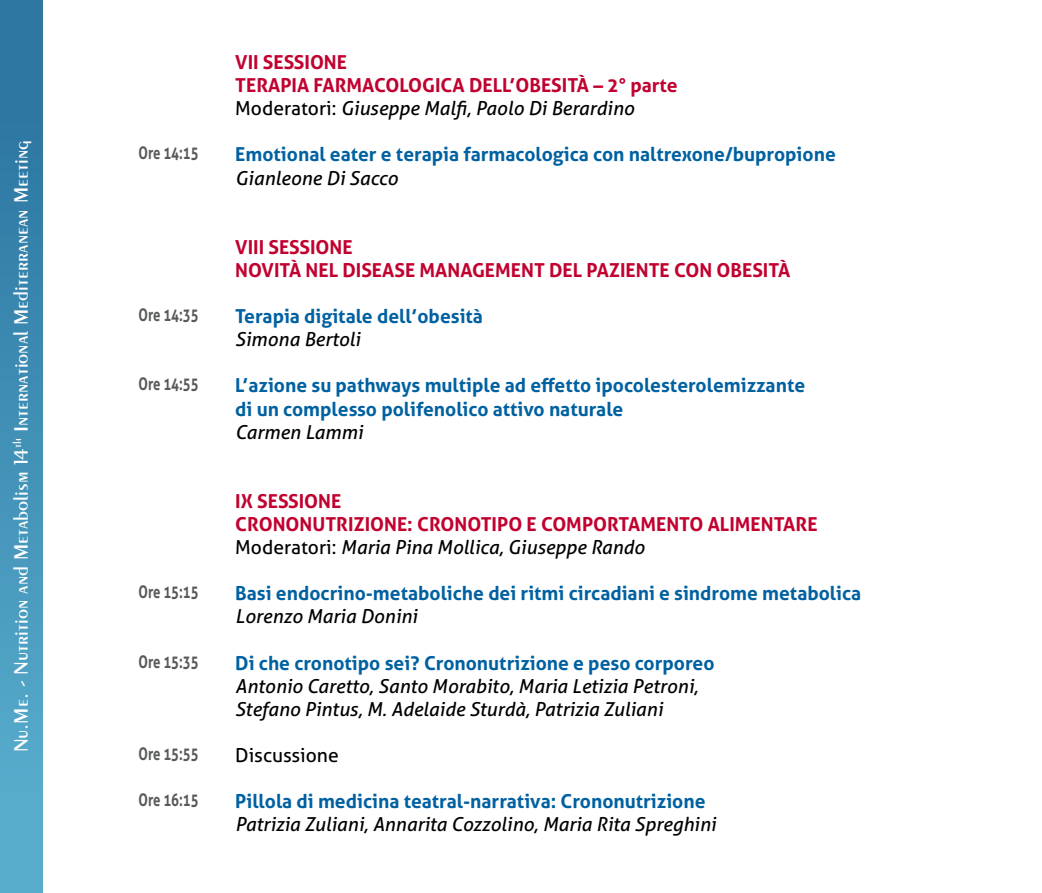
<style>
.page{position:relative;width:1042px;height:893px;background:#fff}
.page>*{position:absolute;margin:0;border:0;box-sizing:border-box;transform-origin:0 0}
.t1{font:600 20.47px "Exotic 350 BT";color:#fff}
.t2{font:700 19.25px/23.1px "Aller";color:#0061a1}
.t3{font:700 19.25px/23.1px "Aller";color:#c10230}
.t4{font:italic 19.25px/23.1px "Aller";color:#000}
.t5{font:19.25px "Aller";color:#000}
.t6{font:700 17.5px "Aller";color:#58595b;scale:.75 1}
.s1{font-weight:400;color:#000}
.s2{font-weight:400;font-style:italic;color:#000}
</style>
<div class="page">
<div style="left:0;top:0;width:43px;height:893px;background:linear-gradient(to bottom,#28719d,#5bb1d0)"></div>
<p class="t1" style="left:9px;top:752px;width:613px;rotate:-90deg">Nu.Me. - Nutrition and Metabolism 14<sup>th</sup> International Mediterranean Meeting</p>
<p class="t6" style="left:139px;top:142px;width:82px">Ore 14:15</p>
<p class="t6" style="left:139px;top:304px;width:82px">Ore 14:35</p>
<p class="t6" style="left:139px;top:373px;width:82px">Ore 14:55</p>
<p class="t6" style="left:139px;top:581px;width:82px">Ore 15:15</p>
<p class="t6" style="left:139px;top:651px;width:82px">Ore 15:35</p>
<p class="t6" style="left:139px;top:743px;width:82px">Ore 15:55</p>
<p class="t6" style="left:139px;top:789px;width:82px">Ore 16:15</p>
<p class="t3" style="left:235px;top:51px;width:444px">VII SESSIONE<br>TERAPIA FARMACOLOGICA DELL’OBESITÀ – 2° parte<br><span class="s1">Moderatori:</span> <span class="s2">Giuseppe Malfi, Paolo Di Berardino</span></p>
<p class="t2" style="left:235px;top:143px;width:602px">Emotional eater e terapia farmacologica con naltrexone/bupropione</p>
<p class="t4" style="left:235px;top:166px;width:164px">Gianleone Di Sacco</p>
<p class="t3" style="left:235px;top:235px;width:556px">VIII SESSIONE<br>NOVITÀ NEL DISEASE MANAGEMENT DEL PAZIENTE CON OBESITÀ</p>
<p class="t2" style="left:235px;top:305px;width:249px">Terapia digitale dell’obesità</p>
<p class="t4" style="left:235px;top:328px;width:127px">Simona Bertoli</p>
<p class="t2" style="left:235px;top:374px;width:571px">L’azione su pathways multiple ad effetto ipocolesterolemizzante di un complesso polifenolico attivo naturale</p>
<p class="t4" style="left:235px;top:420px;width:129px">Carmen Lammi</p>
<p class="t3" style="left:235px;top:489px;width:584px">IX SESSIONE<br>CRONONUTRIZIONE: CRONOTIPO E COMPORTAMENTO ALIMENTARE<br><span class="s1">Moderatori:</span> <span class="s2">Maria Pina Mollica, Giuseppe Rando</span></p>
<p class="t2" style="left:235px;top:582px;width:627px">Basi endocrino-metaboliche dei ritmi circadiani e sindrome metabolica</p>
<p class="t4" style="left:235px;top:605px;width:184px">Lorenzo Maria Donini</p>
<p class="t2" style="left:235px;top:651px;width:481px">Di che cronotipo sei? Crononutrizione e peso corporeo</p>
<p class="t4" style="left:235px;top:674px;width:464px">Antonio Caretto, Santo Morabito, Maria Letizia Petroni,<br>Stefano Pintus, M. Adelaide Sturdà, Patrizia Zuliani</p>
<p class="t5" style="left:235px;top:743px;width:105px">Discussione</p>
<p class="t2" style="left:235px;top:790px;width:472px">Pillola di medicina teatral-narrativa: Crononutrizione</p>
<p class="t4" style="left:235px;top:813px;width:482px">Patrizia Zuliani, Annarita Cozzolino, Maria Rita Spreghini</p>
</div>
